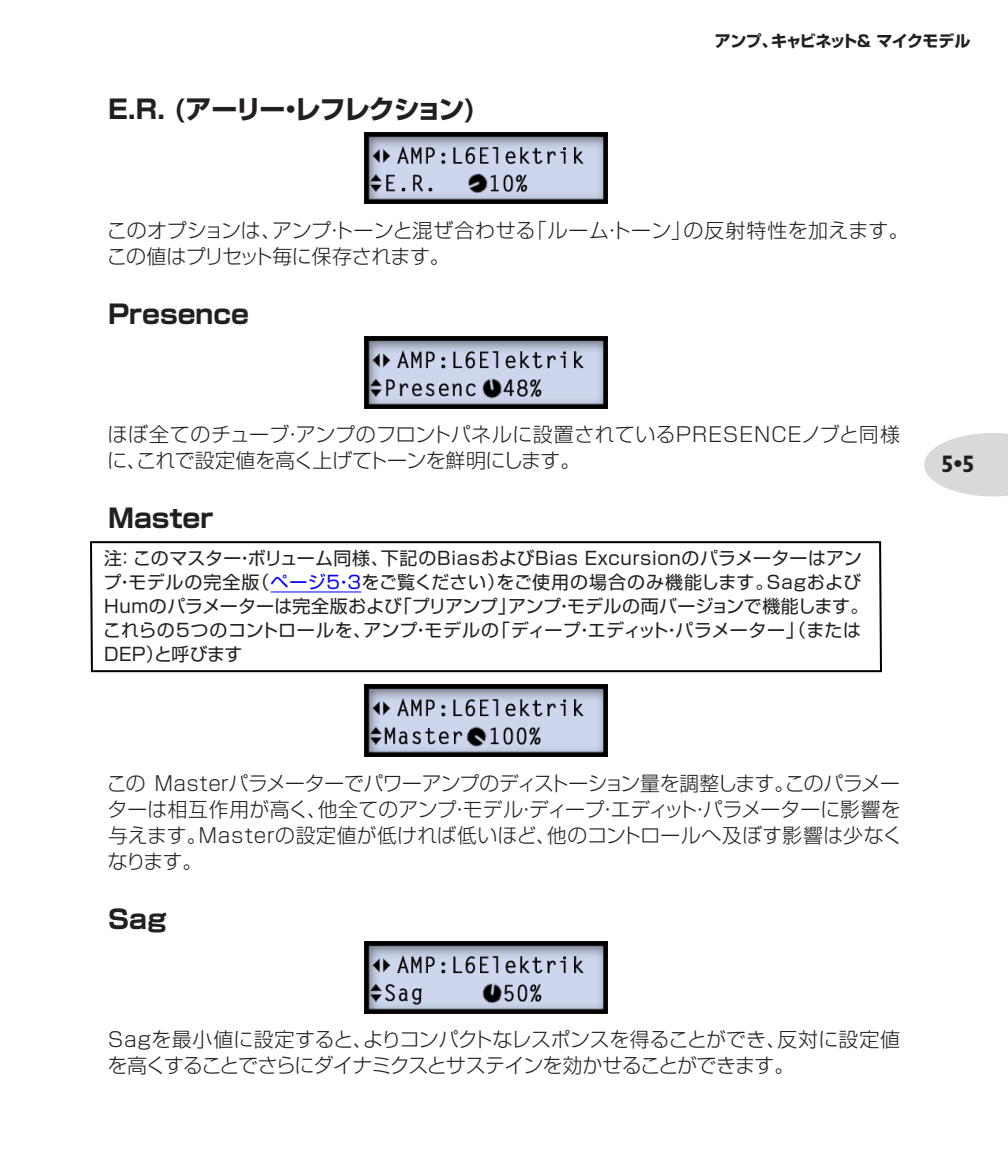
<style>
.page{position:relative;width:1008px;height:1152px;background:#fff}
.page>*{position:absolute;margin:0;border:0;box-sizing:border-box;transform-origin:0 0}
._01a_Section_title_2{font:700 26px "Shin Go Pro";letter-spacing:-.07em;color:#231f20}
._01a_Section_title_2-2{font:700 26px "Shin Go Pro";color:#231f20}
.t1{font:700 condensed 24px "Gill Sans";color:#231f20}
._02_Body{font:300 20px/26px "Shin Go Pro";letter-spacing:-.005em;color:#231f20}
._02_Body-2{font:300 20px/26px "Shin Go Pro";letter-spacing:-.025em;color:#231f20}
.t2{font:18px/24px "Shin Go Pro";letter-spacing:.02em;color:#231f20}
.t3{font:700 16px "Shin Go Pro";letter-spacing:-.03em;color:#231f20}
.s1{color:#00f}
</style>
<div class="page">
<svg style="left:924px;top:433px;width:84px;height:63px"></svg>
<img style="left:364px;top:132px;width:244px;height:72px">
<img style="left:364px;top:337px;width:244px;height:71px">
<svg style="left:90px;top:541px;width:792px;height:132px"></svg>
<img style="left:364px;top:685px;width:244px;height:72px">
<img style="left:364px;top:941px;width:244px;height:72px">
<p class="_01a_Section_title_2" style="left:108px;top:89px;width:369px">E.R. (アーリー・レフレクション)</p>
<p class="t3" style="left:715px;top:28px;width:257px">アンプ、キャビネット&amp; マイクモデル</p>
<p class="_02_Body" style="left:107px;top:215px;width:804px">このオプションは、アンプ・トーンと混ぜ合わせる「ルーム・トーン」の反射特性を加えます。この値はプリセット毎に保存されます。</p>
<p class="_01a_Section_title_2-2" style="left:108px;top:293px;width:143px">Presence</p>
<p class="_02_Body" style="left:107px;top:419px;width:794px">ほぼ全てのチューブ・アンプのフロントパネルに設置されているPRESENCEノブと同様に、これで設定値を高く上げてトーンを鮮明にします。</p>
<p class="_01a_Section_title_2-2" style="left:108px;top:498px;width:107px">Master</p>
<p class="t2" style="left:103px;top:544px;width:767px">注： このマスター・ボリューム同様、下記のBiasおよびBias Excursionのパラメーターはアンプ・モデルの完全版（<span class="s1">ページ5・3</span>をご覧ください）をご使用の場合のみ機能します。SagおよびHumのパラメーターは完全版および「プリアンプ」アンプ・モデルの両バージョンで機能します。これらの5つのコントロールを、アンプ・モデルの「ディープ・エディット・パラメーター」（またはDEP）と呼びます</p>
<p class="t1" style="left:941px;top:449px;width:35px">5•5</p>
<p class="_02_Body" style="left:107px;top:768px;width:797px;text-align:justify">この Masterパラメーターでパワーアンプのディストーション量を調整します。このパラメーターは相互作用が高く、他全てのアンプ・モデル・ディープ・エディット・パラメーターに影響を与えます。Masterの設定値が低ければ低いほど、他のコントロールへ及ぼす影響は少なくなります。</p>
<p class="_01a_Section_title_2-2" style="left:108px;top:898px;width:60px">Sag</p>
<p class="_02_Body-2" style="left:107px;top:1024px;width:794px">Sagを最小値に設定すると、よりコンパクトなレスポンスを得ることができ、反対に設定値を高くすることでさらにダイナミクスとサステインを効かせることができます。</p>
</div>
